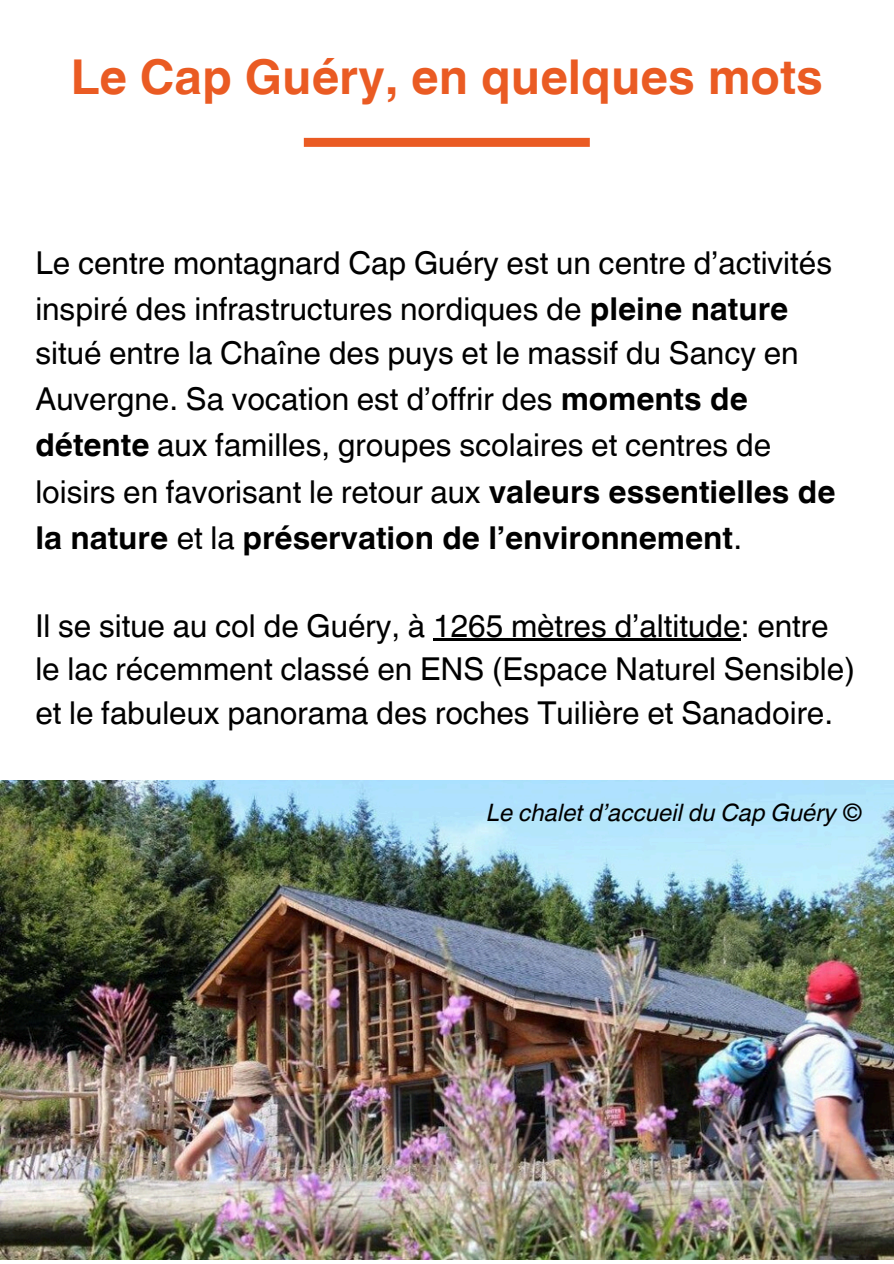
<style>
.page{position:relative;width:894px;height:1264px;background:#fff}
.page>*{position:absolute;margin:0;border:0;box-sizing:border-box;transform-origin:0 0}
.t1{font:700 48px "Helvetica World";color:#ea5b23}
.t2{font:31.5px/45.8px "Helvetica World";color:#000}
.t3{font:italic 24px "Helvetica World";color:#000}
.s1{font-weight:700}
</style>
<div class="page">
<img style="left:0;top:780px;width:893px;height:479px">
<div style="left:304px;top:138px;width:285px;height:9px;background:#ea5b23"></div>
<hr style="left:433px;top:638px;width:307px;height:3px;background:#000">
<p class="t1" style="left:71px;top:37px;width:753px">Le Cap Guéry, en quelques mots</p>
<h2 class="t2" style="left:35px;top:240px;width:801px">Le centre montagnard Cap Guéry est un centre d’activités inspiré des infrastructures nordiques de <span class="s1">pleine nature </span>situé entre la Chaîne des puys et le massif du Sancy en Auvergne. Sa vocation est d’offrir des <span class="s1">moments de détente</span> aux familles, groupes scolaires et centres de loisirs en favorisant le retour aux <span class="s1">valeurs essentielles de la nature</span> et la <span class="s1">préservation de l’environnement</span>.</h2>
<h2 class="t2" style="left:35px;top:603px;width:820px;line-height:43.8px">Il se situe au col de Guéry, à 1265 mètres d’altitude: entre le lac récemment classé en ENS (Espace Naturel Sensible) et le fabuleux panorama des roches Tuilière et Sanadoire.</h2>
<p class="t3" style="left:486px;top:793px;width:377px">Le chalet d’accueil du Cap Guéry ©</p>
</div>
